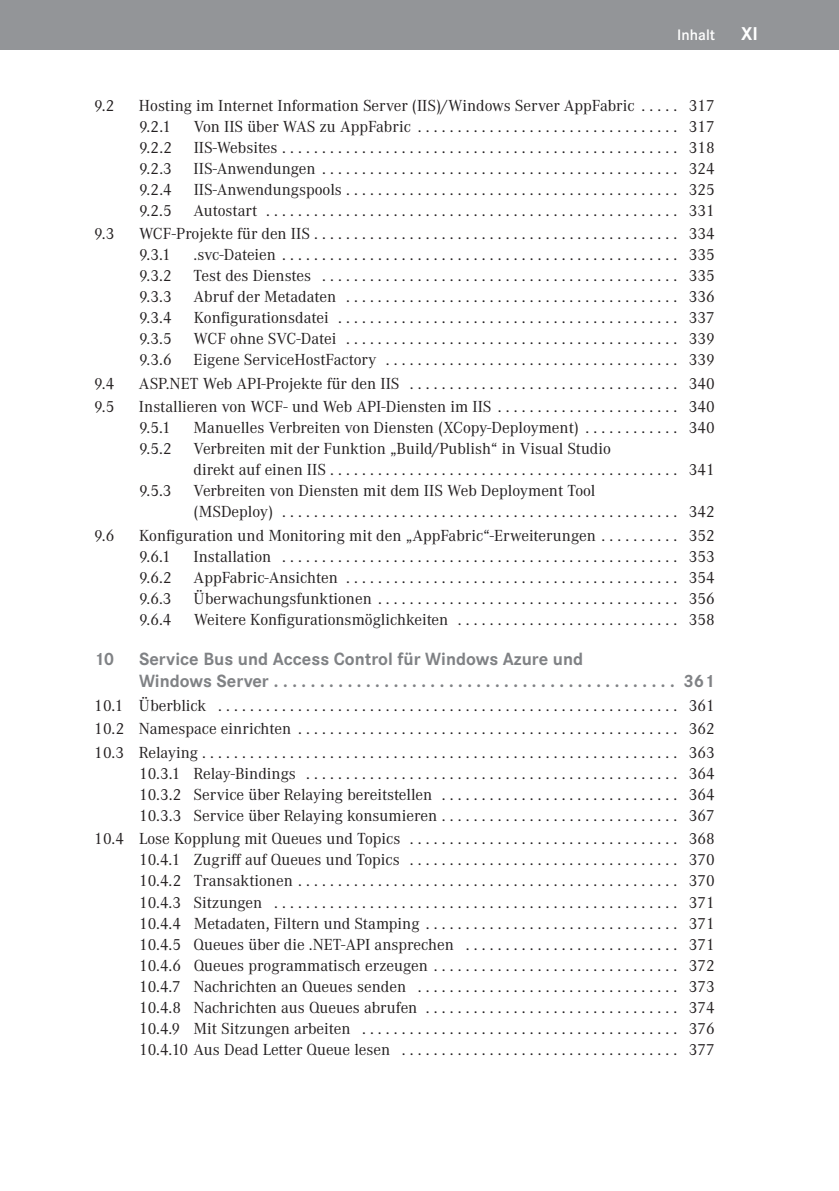
<style>
.page{position:relative;width:839px;height:1191px;background:#fff}
.page>*{position:absolute;margin:0;border:0;box-sizing:border-box;transform-origin:0 0}
.t1{font:700 19.25px "Corporate S Pro";color:#fff}
.t2{font:700 18.38px/21px "Corporate S Pro";color:#808285}
.t3{font:16.62px/21px "Corporate A Pro";color:#231f20}
.t4{font:600 15.75px "Corporate S Pro";color:#fff}
</style>
<div class="page">
<div style="left:0;top:0;width:838px;height:50px;background:#939598"></div>
<p class="t4" style="left:677px;top:25px;width:39px">Inhalt</p>
<p class="t1" style="left:741px;top:26px;width:18px">XI</p>
<p class="t3" style="left:94px;top:96px;width:22px">9.2</p>
<p class="t3" style="left:139px;top:96px;width:577px">Hosting im Internet Information Server (IIS)/Windows Server AppFabric . . . . . 317<br>9.2.1</p>
<p class="t3" style="left:194px;top:117px;width:522px">Von IIS über WAS zu AppFabric ................................. 317</p>
<p class="t3" style="left:139px;top:138px;width:35px">9.2.2</p>
<p class="t3" style="left:194px;top:138px;width:522px">IIS-Websites .................................................. 318</p>
<p class="t3" style="left:139px;top:159px;width:34px">9.2.3</p>
<p class="t3" style="left:193px;top:159px;width:522px">IIS-Anwendungen ............................................. 324</p>
<p class="t3" style="left:139px;top:180px;width:34px">9.2.4</p>
<p class="t3" style="left:194px;top:180px;width:522px">IIS-Anwendungspools .......................................... 325</p>
<p class="t3" style="left:139px;top:201px;width:34px">9.2.5</p>
<p class="t3" style="left:193px;top:201px;width:522px">Autostart .................................................... 331</p>
<p class="t3" style="left:94px;top:224px;width:22px">9.3</p>
<p class="t3" style="left:139px;top:224px;width:577px">WCF-Projekte für den IIS .............................................. 334<br>9.3.1</p>
<p class="t3" style="left:193px;top:245px;width:522px">.svc-Dateien .................................................. 335</p>
<p class="t3" style="left:139px;top:266px;width:34px">9.3.2</p>
<p class="t3" style="left:193px;top:266px;width:522px">Test des Dienstes ............................................. 335</p>
<p class="t3" style="left:139px;top:287px;width:34px">9.3.3</p>
<p class="t3" style="left:193px;top:287px;width:522px">Abruf der Metadaten .......................................... 336</p>
<p class="t3" style="left:139px;top:308px;width:34px">9.3.4</p>
<p class="t3" style="left:194px;top:308px;width:522px">Konfigurationsdatei ........................................... 337</p>
<p class="t3" style="left:139px;top:329px;width:34px">9.3.5</p>
<p class="t3" style="left:193px;top:329px;width:522px">WCF ohne SVC-Datei .......................................... 339</p>
<p class="t3" style="left:139px;top:350px;width:34px">9.3.6</p>
<p class="t3" style="left:193px;top:350px;width:522px">Eigene ServiceHostFactory ..................................... 339</p>
<p class="t3" style="left:94px;top:374px;width:22px">9.4</p>
<p class="t3" style="left:139px;top:374px;width:577px">ASP.NET Web API-Projekte für den IIS .................................. 340</p>
<p class="t3" style="left:94px;top:397px;width:22px">9.5</p>
<p class="t3" style="left:139px;top:397px;width:577px">Installieren von WCF- und Web API-Diensten im IIS . . . . . . . . . . . . . . . . . . . . . . . 340<br>9.5.1</p>
<p class="t3" style="left:193px;top:418px;width:522px">Manuelles Verbreiten von Diensten (XCopy-Deployment) . . . . . . . . . . . . 340</p>
<p class="t3" style="left:139px;top:439px;width:34px">9.5.2</p>
<p class="t3" style="left:193px;top:439px;width:522px">Verbreiten mit der Funktion „Build/Publish“ in Visual Studio<br>direkt auf einen IIS ............................................ 341</p>
<p class="t3" style="left:139px;top:481px;width:34px">9.5.3</p>
<p class="t3" style="left:193px;top:481px;width:522px">Verbreiten von Diensten mit dem IIS Web Deployment Tool<br>(MSDeploy) .................................................. 342</p>
<p class="t3" style="left:94px;top:526px;width:22px">9.6</p>
<p class="t3" style="left:139px;top:526px;width:577px">Konfiguration und Monitoring mit den „AppFabric“-Erweiterungen . . . . . . . . . . 352<br>9.6.1</p>
<p class="t3" style="left:193px;top:547px;width:522px">Installation .................................................. 353</p>
<p class="t3" style="left:139px;top:568px;width:34px">9.6.2</p>
<p class="t3" style="left:194px;top:568px;width:522px">AppFabric-Ansichten . . . . . . . . . . . . . . . . . . . . . . . . . . . . . . . . . . . . . . . . . . 354</p>
<p class="t3" style="left:139px;top:589px;width:34px">9.6.3</p>
<p class="t3" style="left:193px;top:589px;width:522px">Überwachungsfunktionen ...................................... 356</p>
<p class="t3" style="left:139px;top:610px;width:34px">9.6.4</p>
<p class="t3" style="left:194px;top:610px;width:522px">Weitere Konfigurationsmöglichkeiten . . . . . . . . . . . . . . . . . . . . . . . . . . . . 358</p>
<p class="t2" style="left:94px;top:650px;width:22px">10</p>
<p class="t2" style="left:139px;top:650px;width:577px">Service Bus und Access Control für Windows Azure und<br>Windows Server ............................................ 361</p>
<p class="t3" style="left:94px;top:695px;width:622px;line-height:23.4px;text-align:justify">10.1 Überblick .......................................................... 361<br>10.2 Namespace einrichten ................................................ 362<br>10.3 Relaying ............................................................ 363</p>
<p class="t3" style="left:139px;top:764px;width:577px;text-align:justify">10.3.1 Relay-Bindings ............................................... 364<br>10.3.2 Service über Relaying bereitstellen . . . . . . . . . . . . . . . . . . . . . . . . . . . . . . 364<br>10.3.3 Service über Relaying konsumieren . . . . . . . . . . . . . . . . . . . . . . . . . . . . . . 367</p>
<p class="t3" style="left:139px;top:830px;width:577px;text-align:justify;text-indent:-45px">10.4 Lose Kopplung mit Queues und Topics .................................. 368<br>10.4.1 Zugriff auf Queues und Topics .................................. 370<br>10.4.2 Transaktionen ................................................ 370<br>10.4.3 Sitzungen ................................................... 371<br>10.4.4 Metadaten, Filtern und Stamping . . . . . . . . . . . . . . . . . . . . . . . . . . . . . . . . 371<br>10.4.5 Queues über die .NET-API ansprechen . . . . . . . . . . . . . . . . . . . . . . . . . . . 371<br>10.4.6 Queues programmatisch erzeugen . . . . . . . . . . . . . . . . . . . . . . . . . . . . . . . 372<br>10.4.7 Nachrichten an Queues senden ................................. 373<br>10.4.8 Nachrichten aus Queues abrufen ................................ 374<br>10.4.9 Mit Sitzungen arbeiten ........................................ 376<br>10.4.10 Aus Dead Letter Queue lesen ................................... 377</p>
</div>
